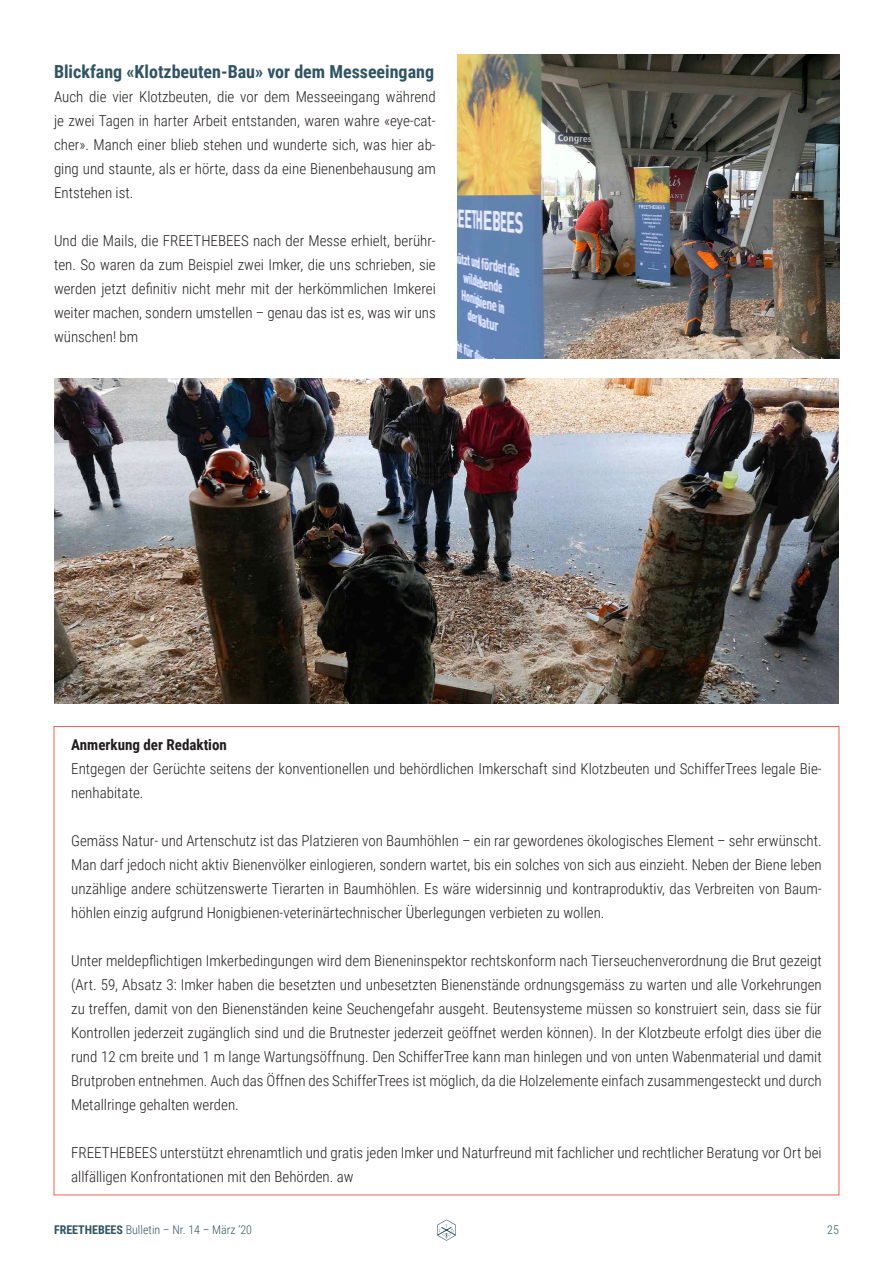
<style>
.page{position:relative;width:893px;height:1263px;background:#fff}
.page>*{position:absolute;margin:0;border:0;box-sizing:border-box;transform-origin:0 0}
.t1{font:700 18px "Roboto Condensed";color:#305463}
.t2{font:300 15px/24px "Roboto Condensed";color:#231f20;text-align:justify}
.t3{font:700 15px "Roboto Condensed";color:#231f20}
.t4{font:300 12px "Roboto Condensed";color:#305463}
.s1{font-weight:700}
</style>
<div class="page">
<svg style="left:437px;top:1219px;width:19px;height:22px"></svg>
<img style="left:457px;top:54px;width:382px;height:304px">
<img style="left:54px;top:379px;width:785px;height:325px">
<h4 class="t1" style="left:54px;top:59px;width:382px">Blickfang «Klotzbeuten-Bau» vor dem Messeeingang</h4>
<p class="t2" style="left:54px;top:84px;width:383px">Auch die vier Klotzbeuten, die vor dem Messeeingang während je zwei Tagen in harter Arbeit entstanden, waren wahre «eye-cat&shy;cher». Manch einer blieb stehen und wunderte sich, was hier ab&shy;ging und staunte, als er hörte, dass da eine Bienenbehausung am Entstehen ist.</p>
<p class="t2" style="left:54px;top:228px;width:383px">Und die Mails, die FREETHEBEES nach der Messe erhielt, berühr&shy;ten. So waren da zum Beispiel zwei Imker, die uns schrieben, sie werden jetzt definitiv nicht mehr mit der herkömmlichen Imkerei weiter machen, sondern umstellen – genau das ist es, was wir uns wünschen! bm</p>
<p class="t3" style="left:71px;top:734px;width:157px">Anmerkung der Redaktion</p>
<p class="t2" style="left:71px;top:756px;width:752px">Entgegen der Gerüchte seitens der konventionellen und behördlichen Imkerschaft sind Klotzbeuten und SchifferTrees legale Bie&shy;nenhabitate.</p>
<p class="t2" style="left:71px;top:828px;width:752px">Gemäss Natur- und Artenschutz ist das Platzieren von Baumhöhlen – ein rar gewordenes ökologisches Element – sehr erwünscht.<br>Man darf jedoch nicht aktiv Bienenvölker einlogieren, sondern wartet, bis ein solches von sich aus einzieht. Neben der Biene leben unzählige andere schützenswerte Tierarten in Baumhöhlen. Es wäre widersinnig und kontraproduktiv, das Verbreiten von Baum&shy;höhlen einzig aufgrund Honigbienen-veterinärtechnischer Überlegungen verbieten zu wollen.</p>
<p class="t2" style="left:71px;top:948px;width:752px">Unter meldepflichtigen Imkerbedingungen wird dem Bieneninspektor rechtskonform nach Tierseuchenverordnung die Brut gezeigt (Art. 59, Absatz 3: Imker haben die besetzten und unbesetzten Bienenstände ordnungsgemäss zu warten und alle Vorkehrungen zu treffen, damit von den Bienenständen keine Seuchengefahr ausgeht. Beutensysteme müssen so konstruiert sein, dass sie für Kontrollen jederzeit zugänglich sind und die Brutnester jederzeit geöffnet werden können). In der Klotzbeute erfolgt dies über die rund 12 cm breite und 1 m lange Wartungsöffnung. Den SchifferTree kann man hinlegen und von unten Wabenmaterial und damit Brutproben entnehmen. Auch das Öffnen des SchifferTrees ist möglich, da die Holzelemente einfach zusammengesteckt und durch Metallringe gehalten werden.</p>
<p class="t2" style="left:71px;top:1140px;width:752px">FREETHEBEES unterstützt ehrenamtlich und gratis jeden Imker und Naturfreund mit fachlicher und rechtlicher Beratung vor Ort bei allfälligen Konfrontationen mit den Behörden. aw</p>
<p class="t4" style="left:54px;top:1221px;width:200px"><span class="s1">FREETHEBEES</span> Bulletin – Nr. 14 – März ‘20</p>
<p class="t4" style="left:827px;top:1221px;width:13px">25</p>
</div>
